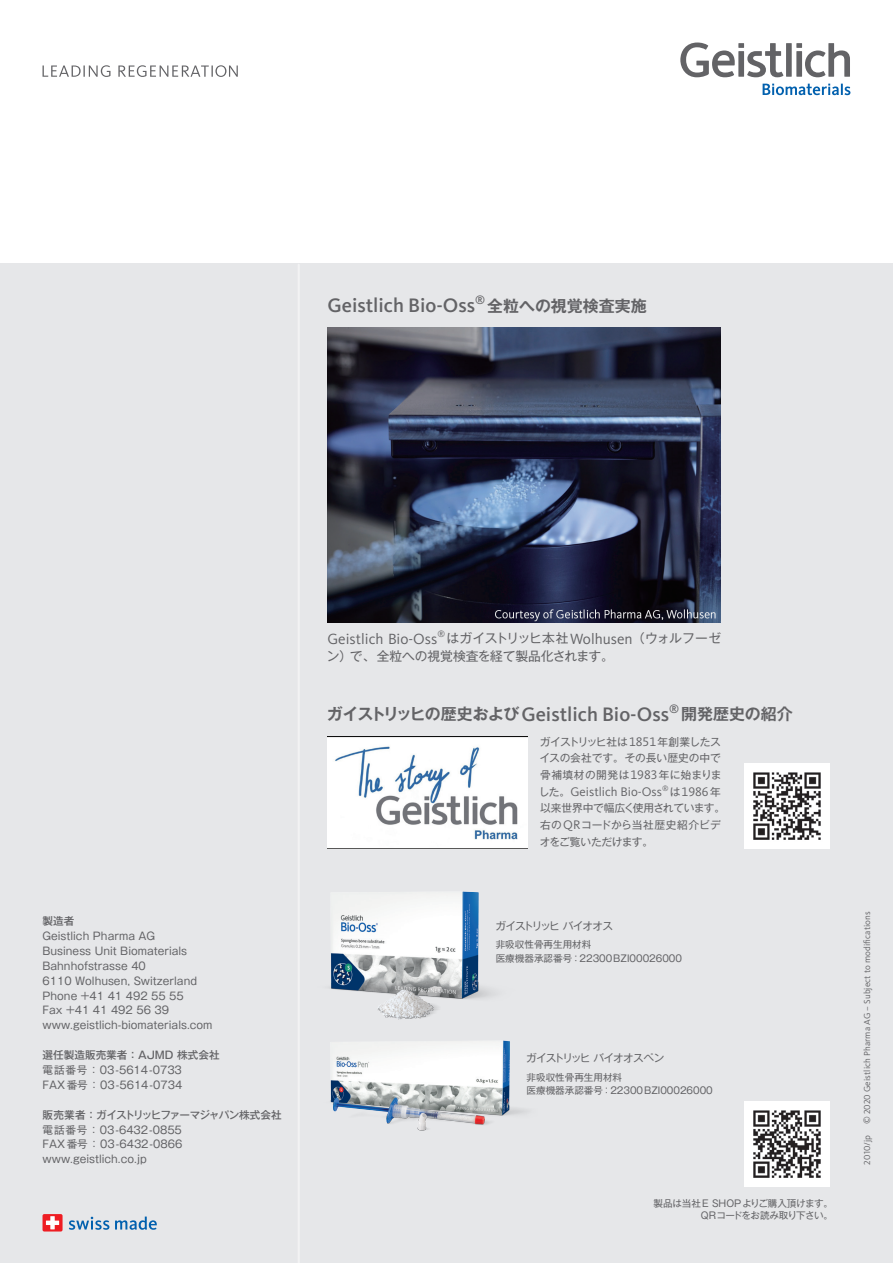
<style>
.page{position:relative;width:893px;height:1263px;background:#fff}
.page>*{position:absolute;margin:0;border:0;box-sizing:border-box;transform-origin:0 0}
.t1{font:500 20.25px "Kievit Pro";color:#636366}
.t2{font:700 15.9px "Gothic MB101 Pro De";letter-spacing:-.05em;color:#636366}
.t3{font:700 15.9px "Gothic MB101 Pro De";color:#636366}
.t4{font:15.3px "Kievit Pro";color:#636366}
.t5{font:12.9px "Kievit Pro";color:#636366}
.t6{font:12.75px "Gothic MB101 Pro";letter-spacing:-.01em;color:#636366}
.t7{font:500 11.85px "Kievit Pro";color:#636366}
.t8{font:10.8px/16.6px "Gothic MB101 Pro";letter-spacing:-.01em;color:#636366}
.t9{font:10.8px "Gothic MB101 Pro";letter-spacing:-.115em;color:#636366}
.t10{font:10.8px "Gothic MB101 Pro";letter-spacing:.05em;color:#636366}
.t11{font:10.65px/14.9px "Gothic MB101 Pro";color:#636366}
.t12{font:500 10.65px "Gothic MB101 Pro";letter-spacing:-.08em;color:#636366}
.t13{font:500 10.65px "Gothic MB101 Pro";color:#636366}
.t14{font:10.65px "Gothic MB101 Pro";letter-spacing:-.06em;color:#636366}
.t15{font:10.65px "Gothic MB101 Pro";letter-spacing:-.12em;color:#636366}
.t16{font:9.6px/13.8px "Gothic MB101 Pro";color:#636366}
.t17{font:9.6px/12.8px "Gothic MB101 Pro";letter-spacing:-.02em;color:#636366;text-align:right}
.t18{font:9px "Kievit Pro";letter-spacing:.01em;color:#636366}
.t19{font:8.85px "Kievit Pro";color:#636366}
.t20{font:7.5px "Kievit Pro";color:#636366}
.s1{font-family:"Kievit Pro";font-size:15.3px}
.s2{font-family:"Kievit Pro";font-weight:500;font-size:20.25px}
.s3{font-family:"Kievit Pro";font-size:12.9px}
</style>
<div class="page">
<div style="left:0;top:264px;width:893px;height:999px;background:#e6e7e9"></div>
<img style="left:327px;top:327px;width:394px;height:296px">
<hr style="left:298px;top:265px;width:2px;height:998px;background:#fff">
<svg style="left:69px;top:1217px;width:40px;height:13px"></svg>
<svg style="left:115px;top:1216px;width:42px;height:14px"></svg>
<div style="left:43px;top:1214px;width:20px;height:17px;background:#ee1d23;border-radius:2px"></div>
<svg style="left:46px;top:1216px;width:13px;height:13px"></svg>
<img style="left:330px;top:891px;width:164px;height:129px">
<img style="left:330px;top:1040px;width:197px;height:91px">
<img style="left:744px;top:1101px;width:85px;height:85px">
<svg style="left:680px;top:43px;width:170px;height:34px"></svg>
<svg style="left:763px;top:84px;width:87px;height:11px"></svg>
<svg style="left:43px;top:65px;width:195px;height:12px"></svg>
<img style="left:327px;top:736px;width:200px;height:112px">
<img style="left:744px;top:763px;width:85px;height:85px">
<p class="t7" style="left:475px;top:293px;width:12px">®</p>
<h2 class="t3" style="left:487px;top:292px;width:161px">全粒への視覚検査実施</h2>
<h1 class="t1" style="left:327px;top:293px;width:149px">Geistlich Bio-Oss</h1>
<p class="t13" style="left:43px;top:912px;width:33px">製造者</p>
<p class="t11" style="left:43px;top:927px;width:171px">Geistlich Pharma AG<br>Business Unit Biomaterials<br>Bahnhofstrasse 40<br>6110 Wolhusen, Switzerland<br>Phone +41 41 492 55 55<br>Fax +41 41 492 56 39 www.geistlich-biomaterials.com</p>
<p class="t13" style="left:43px;top:1046px;width:179px">選任製造販売業者：AJMD 株式会社</p>
<p class="t11" style="left:43px;top:1061px;width:141px">電話番号：03-5614-0733<br>FAX番号：03-5614-0734</p>
<p class="t12" style="left:43px;top:1106px;width:241px">販売業者：ガイストリッヒファーマジャパン株式会社</p>
<p class="t11" style="left:43px;top:1120px;width:141px;text-align:justify">電話番号：03-6432-0855<br>FAX番号：03-6432-0866 www.geistlich.co j p.</p>
<p class="t19" style="left:437px;top:629px;width:9px">®</p>
<p class="t6" style="left:446px;top:628px;width:276px">はガイストリッヒ本社<span class="s1">Wolhusen</span>（ウォルフーゼ</p>
<h3 class="t4" style="left:327px;top:629px;width:111px">Geistlich Bio-Oss</h3>
<p class="t6" style="left:350px;top:646px;width:265px">で、全粒への視覚検査を経て製品化されます。</p>
<p class="t6" style="left:327px;top:646px;width:27px">ン）</p>
<p class="t7" style="left:669px;top:702px;width:12px">®</p>
<h2 class="t2" style="left:327px;top:701px;width:273px">ガイストリッヒの歴史および<span class="s2">Geistlich</span></h2>
<h2 class="t3" style="left:681px;top:701px;width:113px">開発歴史の紹介</h2>
<h1 class="t1" style="left:602px;top:702px;width:68px">Bio-Oss</h1>
<p class="t9" style="left:540px;top:732px;width:90px">ガイストリッヒ社は</p>
<p class="t8" style="left:540px;top:748px;width:182px">イスの会社です。その長い歴史の中で</p>
<p class="t8" style="left:659px;top:765px;width:64px">年に始まりま</p>
<p class="t8" style="left:657px;top:732px;width:65px">年創業したス</p>
<p class="t5" style="left:629px;top:734px;width:29px">1851</p>
<p class="t10" style="left:540px;top:766px;width:91px">骨補填材の開発は</p>
<p class="t5" style="left:631px;top:767px;width:29px">1983</p>
<p class="t20" style="left:662px;top:783px;width:8px">®</p>
<p class="t8" style="left:710px;top:782px;width:12px">年</p>
<p class="t8" style="left:539px;top:782px;width:188px">した。<br>以来世界中で幅広く使用されています。右の<span class="s3">QR</span>コードから当社歴史紹介ビデオをご覧いただけます。</p>
<p class="t5" style="left:570px;top:784px;width:93px">Geistlich Bio-Oss</p>
<p class="t8" style="left:670px;top:782px;width:12px">は</p>
<p class="t5" style="left:682px;top:784px;width:29px">1986</p>
<p class="t15" style="left:495px;top:917px;width:119px">ガイストリッヒバイオオス</p>
<p class="t16" style="left:496px;top:936px;width:188px">非吸収性骨再生用材料<br>医療機器承認番号：22300BZI00026000</p>
<p class="t14" style="left:526px;top:1049px;width:140px">ガイストリッヒバイオオスペン</p>
<p class="t16" style="left:527px;top:1068px;width:188px">非吸収性骨再生用材料<br>医療機器承認番号：22300BZI00026000</p>
<p class="t17" style="left:654px;top:1195px;width:181px">製品は当社E SHOPよりご購入頂けます。<br>QRコードをお読み取り下さい。</p>
<p class="t18" style="left:862px;top:1124px;width:214px;rotate:-90deg">© 2020 Geistlich Pharma AG – Subject to modifications</p>
<p class="t18" style="left:862px;top:1164px;width:31px;rotate:-90deg">2010/jp</p>
</div>
